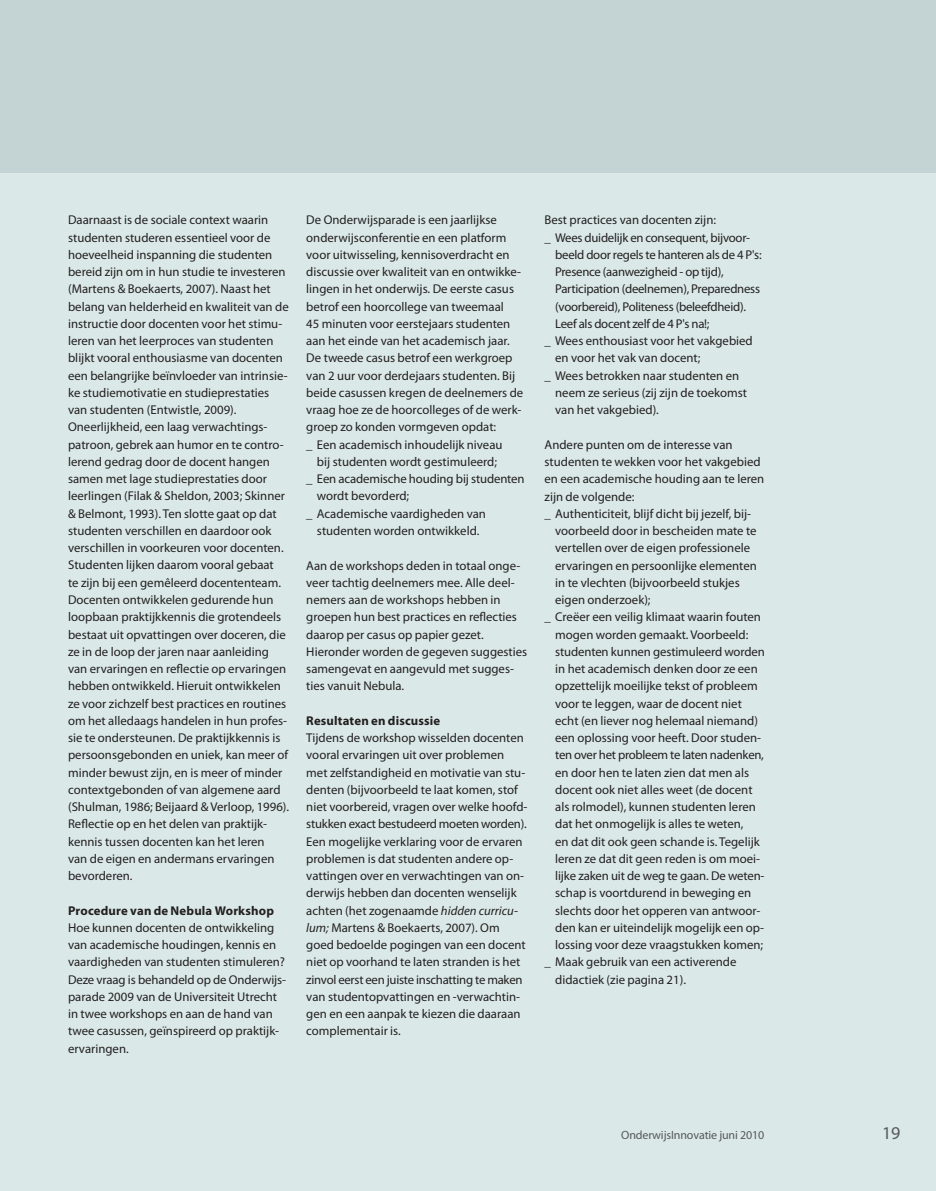
<style>
.page{position:relative;width:936px;height:1191px;background:#fff}
.page>*{position:absolute;margin:0;border:0;box-sizing:border-box;transform-origin:0 0}
.t1{font:18px "Myriad Pro";color:#57585a}
.t2{font:12.75px/17.2px "Myriad Pro";color:#231f20}
.t3{font:12.75px "Myriad Pro";letter-spacing:-.02em;color:#231f20}
.t4{font:700 12.75px "Myriad Pro";letter-spacing:.01em;color:#231f20}
.t5{font:12px "Myriad Pro";letter-spacing:-.01em;color:#57585a}
.s1{font-style:italic}
</style>
<div class="page">
<div style="left:0;top:0;width:935px;height:1191px;background:#dae9e7"></div>
<div style="left:0;top:0;width:935px;height:172px;background:#c4d3d3"></div>
<p class="t2" style="left:68px;top:212px;width:223px">Daarnaast is de sociale context waarin studenten studeren essentieel voor de hoeveelheid inspanning die studenten bereid zijn om in hun studie te investeren (Martens &amp; Boekaerts, 2007). Naast het belang van helderheid en kwaliteit van de instructie door docenten voor het stimu&shy;leren van het leerproces van studenten blijkt vooral enthousiasme van docenten een belangrijke beïnvloeder van intrinsie&shy;ke studiemotivatie en studieprestaties van studenten (Entwistle, 2009).<br>Oneerlijkheid, een laag verwachtings&shy;patroon, gebrek aan humor en te contro&shy;lerend gedrag door de docent hangen samen met lage studieprestaties door leerlingen (Filak &amp; Sheldon, 2003; Skinner &amp; Belmont, 1993). Ten slotte gaat op dat studenten verschillen en daardoor ook verschillen in voorkeuren voor docenten.<br>Studenten lijken daarom vooral gebaat<br>te zijn bij een gemêleerd docententeam.<br>Docenten ontwikkelen gedurende hun loopbaan praktijkkennis die grotendeels bestaat uit opvattingen over doceren, die ze in de loop der jaren naar aanleiding van ervaringen en reflectie op ervaringen hebben ontwikkeld. Hieruit ontwikkelen ze voor zichzelf best practices en routines om het alledaags handelen in hun profes&shy;sie te ondersteunen. De praktijkkennis is persoonsgebonden en uniek, kan meer of minder bewust zijn, en is meer of minder contextgebonden of van algemene aard (Shulman, 1986; Beijaard &amp; Verloop, 1996).<br>Reflectie op en het delen van praktijk&shy;kennis tussen docenten kan het leren<br>van de eigen en andermans ervaringen bevorderen.</p>
<p class="t4" style="left:68px;top:903px;width:207px">Procedure van de Nebula Workshop</p>
<p class="t2" style="left:68px;top:919px;width:219px">Hoe kunnen docenten de ontwikkeling van academische houdingen, kennis en vaardigheden van studenten stimuleren?<br>Deze vraag is behandeld op de Onderwijs&shy;parade 2009 van de Universiteit Utrecht in twee workshops en aan de hand van twee casussen, geïnspireerd op praktijk&shy;ervaringen.</p>
<p class="t2" style="left:306px;top:212px;width:192px">De Onderwijsparade is een jaarlijkse</p>
<p class="t2" style="left:306px;top:229px;width:201px">onderwijsconferentie en een platform</p>
<p class="t2" style="left:306px;top:246px;width:205px">voor uitwisseling, kennisoverdracht en</p>
<p class="t2" style="left:306px;top:263px;width:216px">discussie over kwaliteit van en ontwikke-</p>
<p class="t2" style="left:306px;top:281px;width:209px">lingen in het onderwijs. De eerste casus</p>
<p class="t2" style="left:306px;top:298px;width:199px">betrof een hoorcollege van tweemaal</p>
<p class="t2" style="left:306px;top:315px;width:205px">45 minuten voor eerstejaars studenten</p>
<p class="t2" style="left:306px;top:332px;width:205px">aan het einde van het academisch jaar.</p>
<p class="t2" style="left:306px;top:350px;width:208px">De tweede casus betrof een werkgroep</p>
<p class="t2" style="left:306px;top:367px;width:210px">van 2 uur voor derdejaars studenten. Bij</p>
<p class="t2" style="left:306px;top:384px;width:218px">beide casussen kregen de deelnemers de</p>
<p class="t2" style="left:306px;top:401px;width:217px">vraag hoe ze de hoorcolleges of de werk-</p>
<p class="t2" style="left:306px;top:419px;width:191px">groep zo konden vormgeven opdat:</p>
<p class="t2" style="left:306px;top:436px;width:198px">_ Een academisch inhoudelijk niveau</p>
<p class="t2" style="left:317px;top:453px;width:181px">bij studenten wordt gestimuleerd;</p>
<p class="t2" style="left:306px;top:470px;width:220px">_ Een academische houding bij studenten</p>
<p class="t2" style="left:317px;top:488px;width:94px">wordt bevorderd;</p>
<p class="t2" style="left:306px;top:505px;width:181px">_ Academische vaardigheden van</p>
<p class="t2" style="left:317px;top:522px;width:164px">studenten worden ontwikkeld.</p>
<p class="t2" style="left:306px;top:557px;width:222px">Aan de workshops deden in totaal onge&shy;veer tachtig deelnemers mee. Alle deel&shy;nemers aan de workshops hebben in groepen hun best practices en reflecties daarop per casus op papier gezet.<br>Hieronder worden de gegeven suggesties samengevat en aangevuld met sugges&shy;ties vanuit Nebula.</p>
<p class="t4" style="left:306px;top:713px;width:135px">Resultaten en discussie</p>
<p class="t2" style="left:306px;top:729px;width:223px">Tijdens de workshop wisselden docenten vooral ervaringen uit over problemen met zelfstandigheid en motivatie van stu&shy;denten (bijvoorbeeld te laat komen, stof niet voorbereid, vragen over welke hoofd&shy;stukken exact bestudeerd moeten worden).<br>Een mogelijke verklaring voor de ervaren problemen is dat studenten andere op&shy;vattingen over en verwachtingen van on&shy;derwijs hebben dan docenten wenselijk achten (het zogenaamde <span class="s1">hidden curricu&shy;lum;</span> Martens &amp; Boekaerts, 2007). Om goed bedoelde pogingen van een docent niet op voorhand te laten stranden is het zinvol eerst een juiste inschatting te maken van studentopvattingen en -verwachtin&shy;gen en een aanpak te kiezen die daaraan complementair is.</p>
<p class="t2" style="left:544px;top:212px;width:173px">Best practices van docenten zijn:</p>
<p class="t3" style="left:544px;top:230px;width:207px">_ Wees duidelijk en consequent, bijvoor-</p>
<p class="t3" style="left:555px;top:248px;width:208px">beeld door regels te hanteren als de 4 P's:</p>
<p class="t3" style="left:555px;top:265px;width:170px">Presence (aanwezigheid - op tijd),</p>
<p class="t3" style="left:555px;top:282px;width:206px">Participation (deelnemen), Preparedness</p>
<p class="t3" style="left:555px;top:299px;width:192px">(voorbereid), Politeness (beleefdheid).</p>
<p class="t3" style="left:555px;top:317px;width:156px">Leef als docent zelf de 4 P's na!;</p>
<p class="t2" style="left:544px;top:332px;width:210px">_ Wees enthousiast voor het vakgebied</p>
<p class="t2" style="left:555px;top:350px;width:147px">en voor het vak van docent;</p>
<p class="t2" style="left:544px;top:367px;width:196px">_ Wees betrokken naar studenten en</p>
<p class="t2" style="left:555px;top:384px;width:193px">neem ze serieus (zij zijn de toekomst</p>
<p class="t2" style="left:555px;top:401px;width:105px">van het vakgebied).</p>
<p class="t2" style="left:544px;top:436px;width:221px">Andere punten om de interesse van studenten te wekken voor het vakgebied en een academische houding aan te leren zijn de volgende:<br>_ Authenticiteit, blijf dicht bij jezelf, bij-</p>
<p class="t2" style="left:555px;top:522px;width:203px">voorbeeld door in bescheiden mate te</p>
<p class="t2" style="left:555px;top:539px;width:196px">vertellen over de eigen professionele</p>
<p class="t2" style="left:555px;top:557px;width:203px">ervaringen en persoonlijke elementen</p>
<p class="t2" style="left:555px;top:574px;width:186px">in te vlechten (bijvoorbeeld stukjes</p>
<p class="t2" style="left:555px;top:591px;width:97px">eigen onderzoek);</p>
<p class="t2" style="left:544px;top:608px;width:218px">_ Creëer een veilig klimaat waarin fouten</p>
<p class="t2" style="left:555px;top:626px;width:195px">mogen worden gemaakt. Voorbeeld:</p>
<p class="t2" style="left:555px;top:643px;width:211px">studenten kunnen gestimuleerd worden</p>
<p class="t2" style="left:555px;top:660px;width:204px">in het academisch denken door ze een</p>
<p class="t2" style="left:555px;top:677px;width:204px">opzettelijk moeilijke tekst of probleem</p>
<p class="t2" style="left:555px;top:695px;width:188px">voor te leggen, waar de docent niet</p>
<p class="t2" style="left:555px;top:712px;width:204px">echt (en liever nog helemaal niemand)</p>
<p class="t2" style="left:555px;top:729px;width:207px">een oplossing voor heeft. Door studen-</p>
<p class="t3" style="left:555px;top:748px;width:210px">ten over het probleem te laten nadenken,</p>
<p class="t2" style="left:555px;top:764px;width:195px">en door hen te laten zien dat men als</p>
<p class="t2" style="left:555px;top:781px;width:199px">docent ook niet alles weet (de docent</p>
<p class="t2" style="left:555px;top:798px;width:202px">als rolmodel), kunnen studenten leren</p>
<p class="t2" style="left:555px;top:815px;width:190px">dat het onmogelijk is alles te weten,</p>
<p class="t2" style="left:555px;top:833px;width:206px">en dat dit ook geen schande is. Tegelijk</p>
<p class="t2" style="left:555px;top:850px;width:206px">leren ze dat dit geen reden is om moei-</p>
<p class="t2" style="left:555px;top:867px;width:211px">lijke zaken uit de weg te gaan. De weten-</p>
<p class="t2" style="left:555px;top:884px;width:198px">schap is voortdurend in beweging en</p>
<p class="t2" style="left:555px;top:902px;width:207px">slechts door het opperen van antwoor-</p>
<p class="t2" style="left:555px;top:919px;width:210px">den kan er uiteindelijk mogelijk een op-</p>
<p class="t2" style="left:555px;top:936px;width:209px">lossing voor deze vraagstukken komen;</p>
<p class="t2" style="left:544px;top:953px;width:193px">_ Maak gebruik van een activerende</p>
<p class="t2" style="left:555px;top:971px;width:132px">didactiek (zie pagina 21).</p>
<p class="t5" style="left:621px;top:1128px;width:145px">OnderwijsInnovatie juni 2010</p>
<h1 class="t1" style="left:882px;top:1123px;width:20px">19</h1>
</div>
